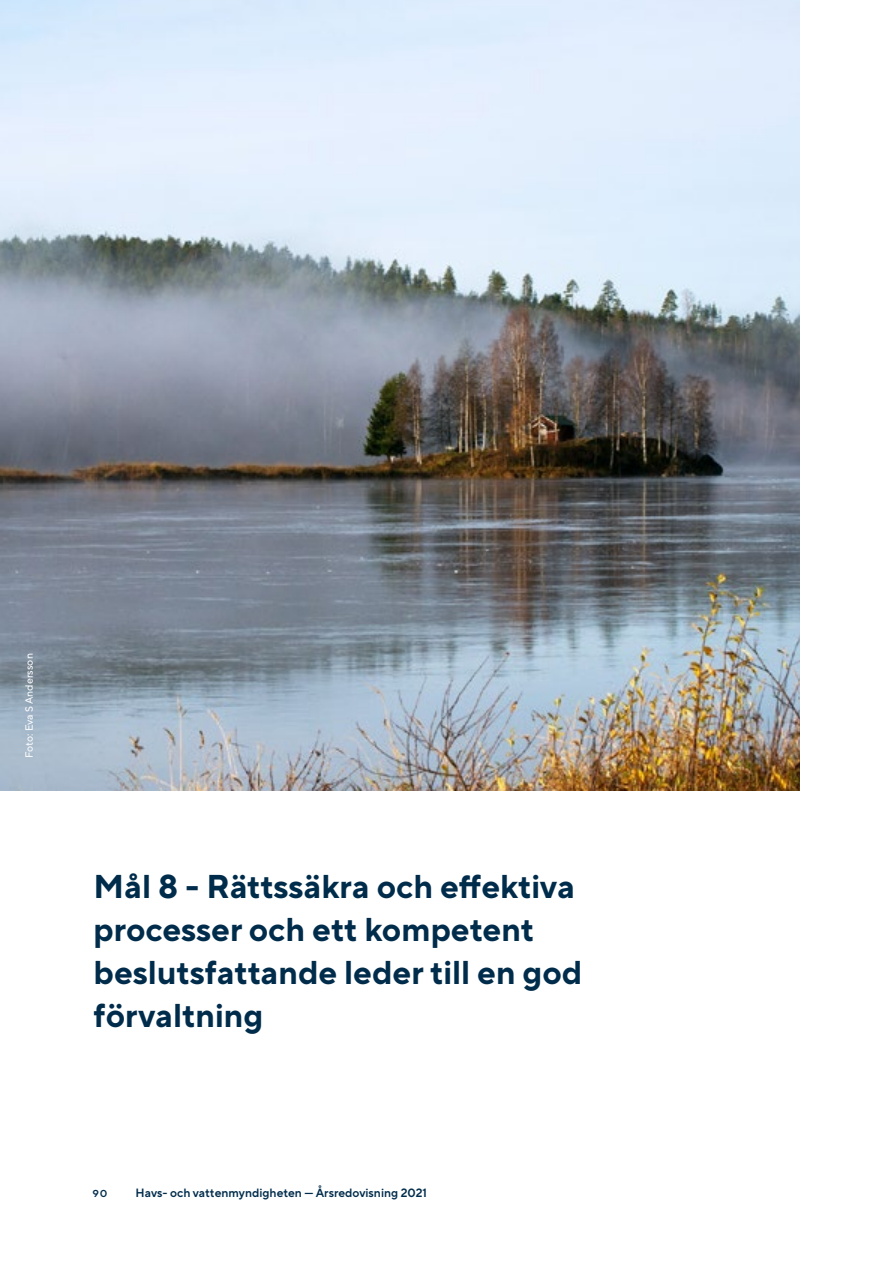
<style>
.page{position:relative;width:893px;height:1263px;background:#fff}
.page>*{position:absolute;margin:0;border:0;box-sizing:border-box;transform-origin:0 0}
.H0{font:700 33px/42.9px "TT Norms Pro";color:#002c4b}
.t1{font:600 12px "TT Norms Pro";color:#002c4b}
.t2{font:500 12px "TT Norms Pro";color:#002c4b}
.Fotocredit{font:10.5px "TT Norms Pro";color:#fff}
</style>
<div class="page">
<img style="left:0;top:0;width:799px;height:790px">
<p class="Fotocredit" style="left:22px;top:758px;width:106px;rotate:-90deg">Foto: Eva S Andersson</p>
<p class="H0" style="left:94px;top:862px;width:490px">Mål 8 - Rättssäkra och effektiva processer och ett kompetent beslutsfattande leder till en god förvaltning</p>
<p class="t2" style="left:92px;top:1183px;width:17px">90</p>
<p class="t1" style="left:136px;top:1183px;width:293px">Havs- och vattenmyndigheten — Årsredovisning 2021</p>
</div>
